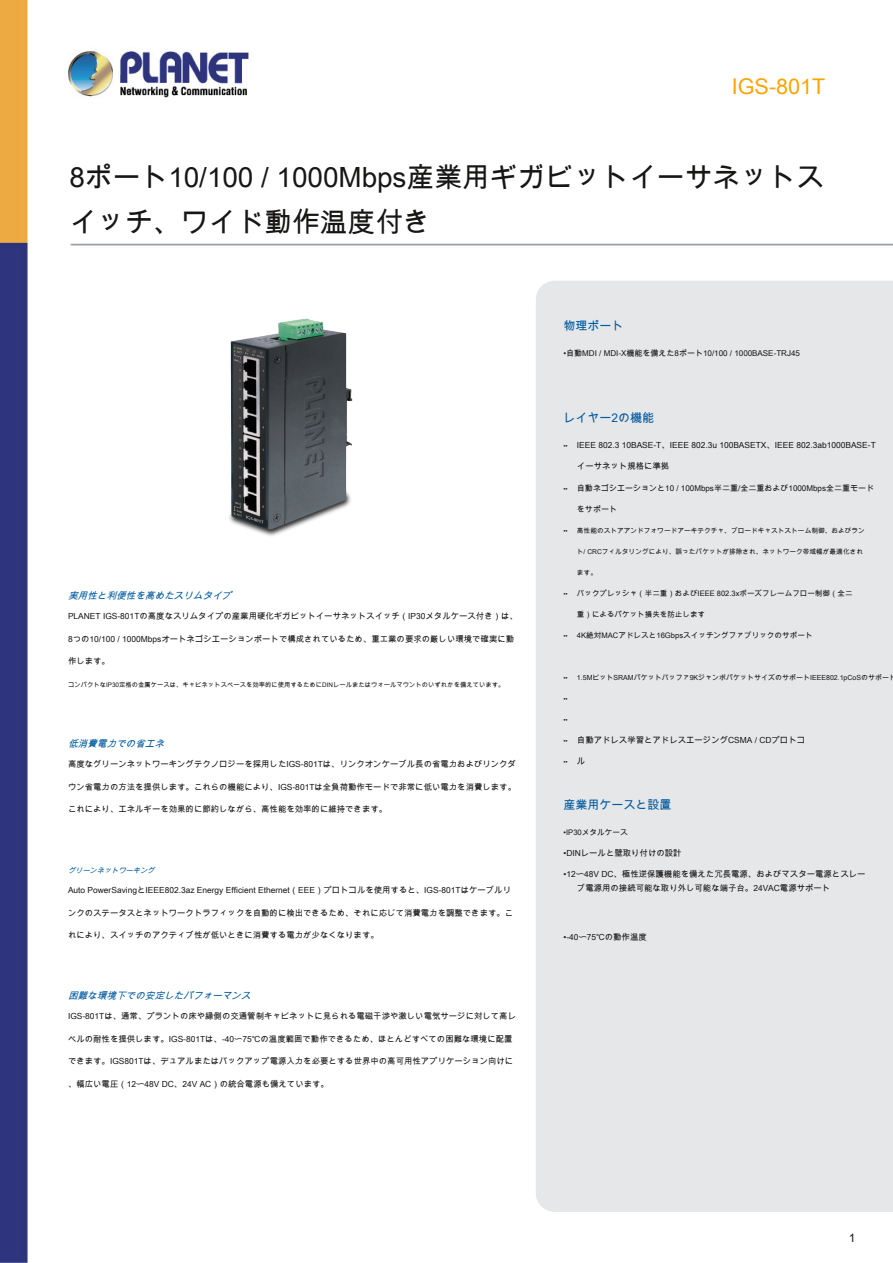
<style>
.page{position:relative;width:893px;height:1263px;background:#fff}
.page>*{position:absolute;margin:0;border:0;box-sizing:border-box;transform-origin:0 0}
.t1{font:27.75px/45px "Arial Unicode MS";color:#171615}
.t2{font:21.6px "Arial Unicode MS";color:#fca400}
.t3{font:12px "Arial Unicode MS";color:#005aa0}
.t4{font:12px "Arial Unicode MS";color:#171615}
.t5{font:italic 9.6px "Arial Unicode MS";color:#005aa0}
.t6{font:8.4px/14px "Arial Unicode MS";color:#171615}
.t7{font:8.1px "Arial Unicode MS";color:#171615}
.t8{font:7.65px "Arial Unicode MS";color:#171615}
.t9{font:7.5px "Arial Unicode MS";color:#171615}
.t10{font:italic 7.2px "Arial Unicode MS";color:#005aa0}
.t11{font:7.05px "Arial Unicode MS";color:#171615}
.t12{font:6.75px "Arial Unicode MS";color:#171615}
.t13{font:6.3px "Arial Unicode MS";color:#171615}
.s1{font-size:6.3px}
</style>
<div class="page">
<img style="left:0;top:0;width:893px;height:1263px">
<div style="left:536px;top:281px;width:357px;height:931px;background:#e6e7e9"></div>
<img style="left:191px;top:276px;width:185px;height:297px">
<h2 class="t2" style="left:732px;top:71px;width:95px">IGS-801T</h2>
<h1 class="t1" style="left:69px;top:153px;width:756px">8ポート10/100 / 1000Mbps産業用ギガビットイーサネットスイッチ、ワイド動作温度付き</h1>
<h3 class="t3" style="left:563px;top:317px;width:61px">物理ポート</h3>
<p class="t7" style="left:563px;top:347px;width:238px">•自動MDI / MDI-X機能を備えた8ポート10/100 / 1000BASE-TRJ45</p>
<h3 class="t3" style="left:563px;top:409px;width:92px">レイヤー2の機能</h3>
<p class="t6" style="left:563px;top:438px;width:314px"><span class="s1">••</span> IEEE 802.3 10BASE-T、IEEE 802.3u 100BASETX、IEEE 802.3ab1000BASE-T</p>
<p class="t6" style="left:577px;top:459px;width:94px">イーサネット規格に準拠</p>
<p class="t7" style="left:577px;top:482px;width:299px">自動ネゴシエーションと10 / 100Mbps半二重/全二重および1000Mbps全二重モード</p>
<p class="t7" style="left:577px;top:503px;width:42px">をサポート</p>
<p class="t12" style="left:577px;top:525px;width:289px">高性能のストアアンドフォワードアーキテクチャ、ブロードキャストストーム制御、およびラン</p>
<p class="t12" style="left:577px;top:546px;width:288px">ト/ CRCフィルタリングにより、誤ったパケットが排除され、ネットワーク帯域幅が最適化され</p>
<p class="t12" style="left:577px;top:567px;width:22px">ます。</p>
<p class="t9" style="left:577px;top:587px;width:277px">バックプレッシャ（半二重）およびIEEE 802.3xポーズフレームフロー制御（全二</p>
<p class="t9" style="left:577px;top:608px;width:130px">重）によるパケット損失を防止します</p>
<p class="t8" style="left:577px;top:629px;width:237px">4K絶対MACアドレスと16Gbpsスイッチングファブリックのサポート</p>
<p class="t11" style="left:577px;top:672px;width:314px">1.5MビットSRAMパケットバッファ9KジャンボパケットサイズのサポートIEEE802.1pCoSのサポー</p>
<p class="t13" style="left:563px;top:484px;width:6px">••</p>
<p class="t13" style="left:563px;top:526px;width:6px">••</p>
<p class="t5" style="left:68px;top:588px;width:169px">実用性と利便性を高めたスリムタイプ</p>
<p class="t6" style="left:68px;top:609px;width:451px">PLANET IGS-801Tの高度なスリムタイプの産業用硬化ギガビットイーサネットスイッチ（IP30メタルケース付き）は、</p>
<p class="t6" style="left:68px;top:631px;width:448px">8つの10/100 / 1000Mbpsオートネゴシエーションポートで構成されているため、重工業の要求の厳しい環境で確実に動</p>
<p class="t6" style="left:68px;top:654px;width:43px">作します。</p>
<p class="t13" style="left:68px;top:680px;width:438px">コンパクトなIP30定格の金属ケースは、キャビネットスペースを効率的に使用するためにDINレールまたはウォールマウントのいずれかを備えています。</p>
<p class="t13" style="left:563px;top:589px;width:6px">••</p>
<p class="t13" style="left:563px;top:631px;width:6px">••</p>
<p class="t13" style="left:563px;top:673px;width:6px">••</p>
<p class="t13" style="left:563px;top:694px;width:6px">••</p>
<p class="t13" style="left:563px;top:715px;width:6px">••</p>
<p class="t13" style="left:563px;top:736px;width:6px">••</p>
<p class="t13" style="left:563px;top:757px;width:6px">••</p>
<p class="t6" style="left:577px;top:732px;width:230px">自動アドレス学習とアドレスエージングCSMA / CDプロトコ</p>
<p class="t6" style="left:577px;top:753px;width:10px">ル</p>
<p class="t5" style="left:68px;top:737px;width:101px">低消費電力での省エネ</p>
<p class="t6" style="left:68px;top:757px;width:450px">高度なグリーンネットワーキングテクノロジーを採用したIGS-801Tは、リンクオンケーブル長の省電力およびリンクダ</p>
<p class="t6" style="left:68px;top:779px;width:450px">ウン省電力の方法を提供します。これらの機能により、IGS-801Tは全負荷動作モードで非常に低い電力を消費します。</p>
<p class="t6" style="left:68px;top:802px;width:321px">これにより、エネルギーを効果的に節約しながら、高性能を効率的に維持できます。</p>
<h3 class="t3" style="left:563px;top:796px;width:109px">産業用ケースと設置</h3>
<p class="t8" style="left:563px;top:827px;width:66px">•IP30メタルケース</p>
<p class="t6" style="left:563px;top:846px;width:120px">•DINレールと壁取り付けの設計</p>
<p class="t6" style="left:577px;top:867px;width:290px;text-indent:-13px">•12〜48V DC、極性逆保護機能を備えた冗長電源、およびマスター電源とスレーブ電源用の接続可能な取り外し可能な端子台。24VAC電源サポート</p>
<p class="t10" style="left:68px;top:865px;width:91px">グリーンネットワーキング</p>
<p class="t6" style="left:68px;top:883px;width:444px">Auto PowerSavingとIEEE802.3az Energy Efficient Ethernet（EEE）プロトコルを使用すると、IGS-801Tはケーブルリ</p>
<p class="t6" style="left:68px;top:905px;width:447px">ンクのステータスとネットワークトラフィックを自動的に検出できるため、それに応じて消費電力を調整できます。こ</p>
<p class="t6" style="left:68px;top:928px;width:312px">れにより、スイッチのアクティブ性が低いときに消費する電力が少なくなります。</p>
<p class="t6" style="left:563px;top:930px;width:85px">•-40〜75℃の動作温度</p>
<p class="t5" style="left:68px;top:988px;width:188px">困難な環境下での安定したパフォーマンス</p>
<p class="t6" style="left:68px;top:1009px;width:450px">IGS-801Tは、通常、プラントの床や縁側の交通管制キャビネットに見られる電磁干渉や激しい電気サージに対して高レ</p>
<p class="t6" style="left:68px;top:1031px;width:446px">ベルの耐性を提供します。IGS-801Tは、-40〜75℃の温度範囲で動作できるため、ほとんどすべての困難な環境に配置</p>
<p class="t6" style="left:68px;top:1054px;width:447px">できます。IGS801Tは、デュアルまたはバックアップ電源入力を必要とする世界中の高可用性アプリケーション向けに</p>
<p class="t6" style="left:68px;top:1076px;width:262px">、幅広い電圧（12〜48V DC、24V AC）の統合電源も備えています。</p>
<h3 class="t4" style="left:849px;top:1229px;width:8px">1</h3>
</div>
